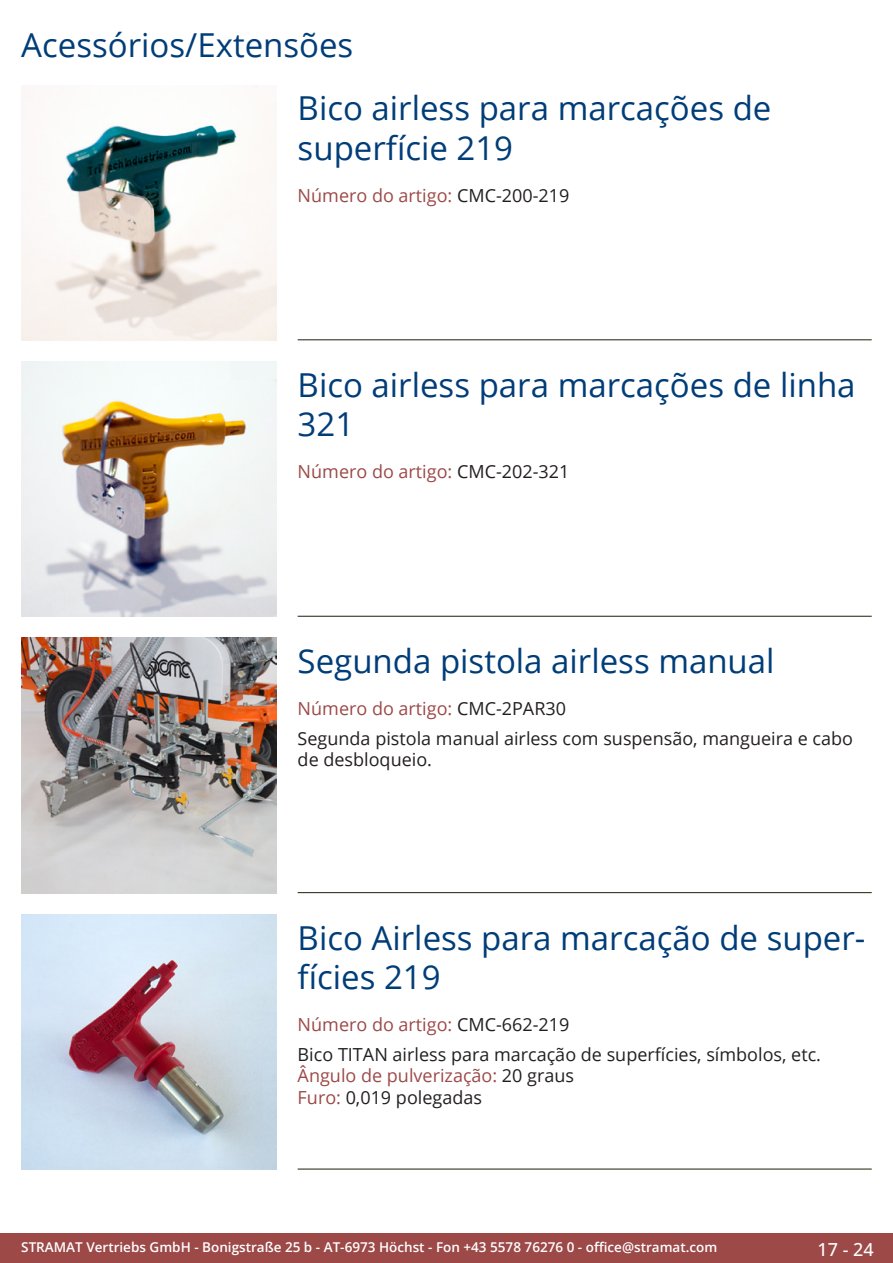
<style>
.page{position:relative;width:893px;height:1263px;background:#fff}
.page>*{position:absolute;margin:0;border:0;box-sizing:border-box;transform-origin:0 0}
.Produkttitel{font:33px/39.6px "Open Sans";color:#003d78}
.RastTitel{font:33px "Open Sans";color:#003d78}
.Beschreibung_Text{font:18px/21.6px "Open Sans";color:#231f20}
.TechDaten_Überschrif{font:18px "Open Sans";color:#9c4948}
.t1{font:500 18px "Open Sans";color:#fff}
.t2{font:600 13.5px "Open Sans";color:#fff}
.s1{color:#231f20}
.s2{color:#9c4948}
</style>
<div class="page">
<div style="left:0;top:1233px;width:893px;height:30px;background:#9c4948"></div>
<hr style="left:298px;top:340px;width:574px;height:1px;background:#201d08">
<hr style="left:298px;top:616px;width:574px;height:1px;background:#201d08">
<hr style="left:298px;top:892px;width:574px;height:1px;background:#201d08">
<hr style="left:298px;top:1169px;width:574px;height:1px;background:#201d08">
<img style="left:21px;top:85px;width:255px;height:255px">
<img style="left:21px;top:361px;width:255px;height:256px">
<img style="left:21px;top:638px;width:255px;height:255px">
<img style="left:21px;top:914px;width:255px;height:255px">
<p class="RastTitel" style="left:21px;top:22px;width:334px">Acessórios/Extensões</p>
<p class="Produkttitel" style="left:298px;top:88px;width:475px">Bico airless para marcações de superfície 219</p>
<p class="TechDaten_Überschrif" style="left:298px;top:183px;width:273px">Número do artigo: <span class="s1">CMC-200-219</span></p>
<p class="Produkttitel" style="left:298px;top:364px;width:559px">Bico airless para marcações de linha<br>321</p>
<p class="TechDaten_Überschrif" style="left:298px;top:459px;width:273px">Número do artigo: <span class="s1">CMC-202-321</span></p>
<p class="Produkttitel" style="left:298px;top:640px;width:478px">Segunda pistola airless manual</p>
<p class="TechDaten_Überschrif" style="left:298px;top:696px;width:270px">Número do artigo: <span class="s1">CMC-2PAR30</span></p>
<p class="Beschreibung_Text" style="left:298px;top:727px;width:557px">Segunda pistola manual airless com suspensão, mangueira e cabo de desbloqueio.</p>
<p class="Produkttitel" style="left:298px;top:917px;width:567px">Bico Airless para marcação de super&shy;fícies 219</p>
<p class="TechDaten_Überschrif" style="left:298px;top:1012px;width:273px">Número do artigo: <span class="s1">CMC-662-219</span></p>
<p class="Beschreibung_Text" style="left:298px;top:1043px;width:525px">Bico TITAN airless para marcação de superfícies, símbolos, etc.<br><span class="s2">Ângulo de pulverização:</span> 20 graus<br><span class="s2">Furo:</span> 0,019 polegadas</p>
<p class="t2" style="left:21px;top:1238px;width:698px">STRAMAT Vertriebs GmbH - Bonigstraße 25 b - AT-6973 Höchst - Fon +43 5578 76276 0 - office@stramat.com</p>
<p class="t1" style="left:817px;top:1237px;width:58px">17 - 24</p>
</div>
